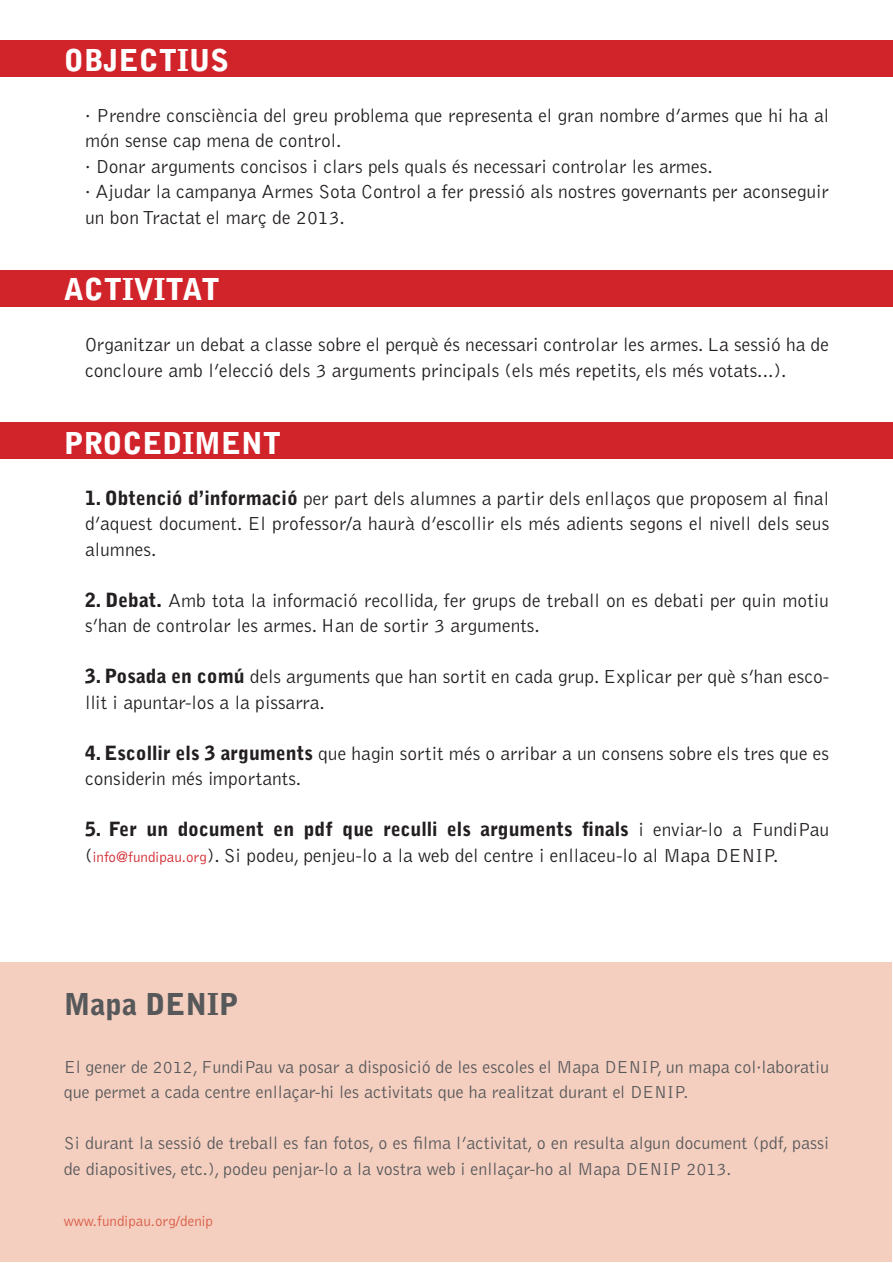
<style>
.page{position:relative;width:893px;height:1263px;background:#fff}
.page>*{position:absolute;margin:0;border:0;box-sizing:border-box;transform-origin:0 0}
.t1{font:900 30px "Bell Gothic";color:#fff}
.t2{font:900 30px "Bell Gothic";color:#57585a}
.t3{font:300 19.5px/25.5px "Bell Gothic";color:#231f20}
.t4{font:300 18px/25.5px "Bell Gothic";color:#57585a}
.t5{font:300 15px "Bell Gothic";color:#d95842}
.s1{font-weight:900}
.s2{font-size:15px;color:#d1232a}
</style>
<div class="page">
<div style="left:0;top:270px;width:893px;height:37px;background:#d1232a"></div>
<div style="left:0;top:422px;width:893px;height:37px;background:#d1232a"></div>
<div style="left:0;top:40px;width:893px;height:37px;background:#d1232a"></div>
<div style="left:1px;top:962px;width:891px;height:300px;background:#f4cfc0"></div>
<h1 class="t1" style="left:64px;top:48px;width:167px">OBJECTIUS</h1>
<p class="t3" style="left:85px;top:104px;width:746px">· Prendre consciència del greu problema que representa el gran nombre d’armes que hi ha al món sense cap mena de control.<br>· Donar arguments concisos i clars pels quals és necessari controlar les armes.<br>· Ajudar la campanya Armes Sota Control a fer pressió als nostres governants per aconseguir un bon Tractat el març de 2013.</p>
<h1 class="t1" style="left:64px;top:278px;width:157px">ACTIVITAT</h1>
<p class="t3" style="left:85px;top:334px;width:746px">Organitzar un debat a classe sobre el perquè és necessari controlar les armes. La sessió ha de concloure amb l’elecció dels 3 arguments principals (els més repetits, els més votats...).</p>
<h1 class="t1" style="left:64px;top:431px;width:219px">PROCEDIMENT</h1>
<p class="t3" style="left:85px;top:487px;width:746px;text-align:justify"><span class="s1">1. Obtenció d’informació</span> per part dels alumnes a partir dels enllaços que proposem al final d’aquest document. El professor/a haurà d’escollir els més adients segons el nivell dels seus alumnes.</p>
<p class="t3" style="left:85px;top:589px;width:745px"><span class="s1">2. Debat.</span> Amb tota la informació recollida, fer grups de treball on es debati per quin motiu s’han de controlar les armes. Han de sortir 3 arguments.</p>
<p class="t3" style="left:85px;top:665px;width:746px"><span class="s1">3. Posada en comú</span> dels arguments que han sortit en cada grup. Explicar per què s’han esco&shy;llit i apuntar-los a la pissarra.</p>
<p class="t3" style="left:85px;top:742px;width:746px"><span class="s1">4. Escollir els 3 arguments</span> que hagin sortit més o arribar a un consens sobre els tres que es considerin més importants.</p>
<p class="t3" style="left:85px;top:818px;width:746px"><span class="s1">5. Fer un document en pdf que reculli els arguments finals</span> i enviar-lo a FundiPau (<span class="s2">info@fundipau.org</span>). Si podeu, penjeu-lo a la web del centre i enllaceu-lo al Mapa DENIP.</p>
<h1 class="t2" style="left:64px;top:992px;width:176px">Mapa DENIP</h1>
<p class="t4" style="left:64px;top:1055px;width:767px">El gener de 2012, FundiPau va posar a disposició de les escoles el Mapa DENIP, un mapa col·laboratiu que permet a cada centre enllaçar-hi les activitats que ha realitzat durant el DENIP.</p>
<p class="t4" style="left:64px;top:1132px;width:767px">Si durant la sessió de treball es fan fotos, o es filma l’activitat, o en resulta algun document (pdf, passi de diapositives, etc.), podeu penjar-lo a la vostra web i enllaçar-ho al Mapa DENIP 2013.</p>
<p class="t5" style="left:64px;top:1215px;width:151px">www.fundipau.org/denip</p>
</div>
